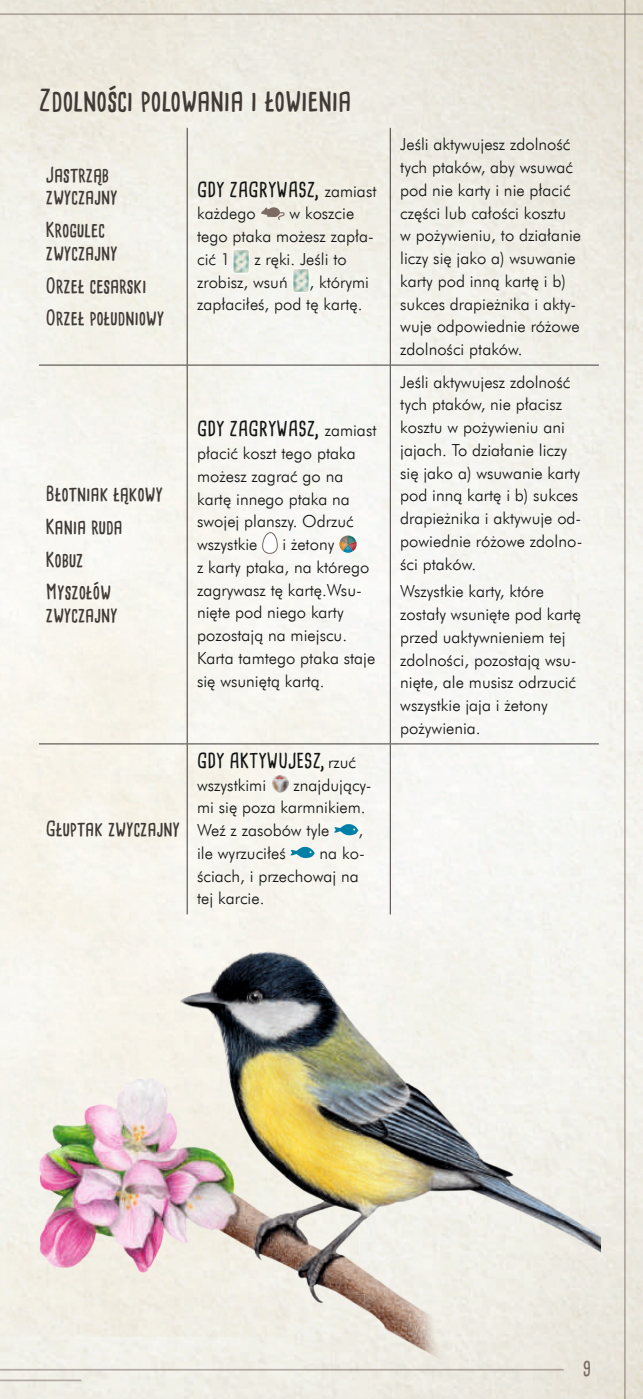
<style>
.page{position:relative;width:643px;height:1399px;background:#fff}
.page>*{position:absolute;margin:0;border:0;box-sizing:border-box;transform-origin:0 0}
.t1{font:29.75px "Cardenio Modern Bold PL";color:#403a37}
.t2{font:20.12px/32.7px "Cardenio Modern Bold PL";color:#403a37}
.t3{font:20.12px "Cardenio Modern Bold PL";color:#131413}
.t4{font:20.12px "Cardenio Modern Bold PL";color:#796b62}
.t5{font:16.62px/22.8px "Futura Lt EU Normal";color:#131413}
.s1{font-family:"Futura Lt EU Normal";font-size:16.62px}
</style>
<div class="page">
<img style="left:560px;top:0;width:82px;height:1398px">
<img style="left:0;top:0;width:560px;height:1398px">
<hr style="left:0;top:1379px;width:81px;height:2px;background:#746861">
<hr style="left:0;top:1368px;width:563px;height:2px;background:#746861">
<hr style="left:623px;top:0;width:2px;height:1398px;background:#746861">
<hr style="left:0;top:13px;width:642px;height:2px;background:#746861">
<hr style="left:187px;top:128px;width:1px;height:236px;background:#403a37">
<hr style="left:389px;top:128px;width:1px;height:236px;background:#403a37">
<hr style="left:39px;top:364px;width:148px;height:1px;background:#403a37">
<hr style="left:187px;top:364px;width:203px;height:1px;background:#403a37">
<hr style="left:187px;top:365px;width:1px;height:378px;background:#403a37">
<hr style="left:390px;top:364px;width:208px;height:1px;background:#403a37">
<hr style="left:389px;top:365px;width:1px;height:378px;background:#403a37">
<hr style="left:39px;top:743px;width:148px;height:1px;background:#403a37">
<hr style="left:187px;top:743px;width:203px;height:1px;background:#403a37">
<hr style="left:187px;top:744px;width:1px;height:170px;background:#403a37">
<hr style="left:390px;top:743px;width:208px;height:1px;background:#403a37">
<hr style="left:389px;top:744px;width:1px;height:170px;background:#403a37">
<svg style="left:260px;top:205px;width:24px;height:15px"></svg>
<img style="left:234px;top:249px;width:15px;height:23px">
<div style="left:232px;top:249px;width:17px;height:25px;border:1px solid #fff;border-radius:2px"></div>
<img style="left:294px;top:268px;width:15px;height:23px">
<div style="left:292px;top:268px;width:17px;height:25px;border:1px solid #fff;border-radius:2px"></div>
<div style="left:262px;top:532px;width:15px;height:21px;background:#fff;border-radius:7px"></div>
<div style="left:262px;top:532px;width:16px;height:22px;border:1px solid #746861;border-radius:7px"></div>
<svg style="left:339px;top:535px;width:17px;height:18px"></svg>
<img style="left:271px;top:774px;width:17px;height:18px">
<svg style="left:334px;top:823px;width:24px;height:12px"></svg>
<svg style="left:290px;top:846px;width:24px;height:12px"></svg>
<img style="left:17px;top:941px;width:582px;height:422px">
<svg style="left:638px;top:1394px;width:5px;height:5px"></svg>
<h1 class="t1" style="left:39px;top:80px;width:314px">Zdolności polowania i łowienia</h1>
<p class="t2" style="left:46px;top:163px;width:73px;line-height:22.8px">Jastrząb zwyczajny</p>
<p class="t2" style="left:46px;top:218px;width:73px;line-height:22.8px">Krogulec zwyczajny</p>
<p class="t2" style="left:46px;top:269px;width:120px">Orzeł cesarski<br>Orzeł południowy</p>
<p class="t3" style="left:197px;top:176px;width:181px">GDY ZAGRYWASZ, <span class="s1">zamiast</span></p>
<p class="t5" style="left:197px;top:202px;width:60px">każdego</p>
<p class="t5" style="left:197px;top:202px;width:178px;text-indent:92px">w koszcie tego ptaka możesz zapła&shy;cić 1</p>
<p class="t5" style="left:197px;top:248px;width:151px;text-indent:57px">z ręki. Jeśli to zrobisz, wsuń</p>
<p class="t5" style="left:197px;top:271px;width:173px;text-indent:112px">, którymi zapłaciłeś, pod tę kartę.</p>
<p class="t2" style="left:46px;top:477px;width:118px">Błotniak łąkowy<br>Kania ruda<br>Kobuz<br>Myszołów</p>
<p class="t2" style="left:46px;top:598px;width:73px">zwyczajny</p>
<p class="t3" style="left:197px;top:415px;width:181px">GDY ZAGRYWASZ, <span class="s1">zamiast</span></p>
<p class="t5" style="left:197px;top:442px;width:160px">płacić koszt tego ptaka możesz zagrać go na kartę innego ptaka na swojej planszy. Odrzuć wszystkie</p>
<p class="t5" style="left:197px;top:533px;width:180px;text-indent:85px">i żetony<br>z karty ptaka, na którego zagrywasz tę kartę.Wsu&shy;nięte pod niego karty pozostają na miejscu.<br>Karta tamtego ptaka staje się wsuniętą kartą.</p>
<p class="t2" style="left:46px;top:812px;width:135px">Głuptak zwyczajny</p>
<p class="t3" style="left:197px;top:747px;width:160px">GDY AKTYWUJESZ,<span class="s1">rzuć</span></p>
<p class="t5" style="left:197px;top:774px;width:71px">wszystkimi</p>
<p class="t5" style="left:197px;top:774px;width:176px;text-indent:96px">znajdujący&shy;mi się poza karmnikiem.<br>Weź z zasobów tyle</p>
<p class="t5" style="left:358px;top:819px;width:6px">,</p>
<p class="t5" style="left:197px;top:842px;width:90px">ile wyrzuciłeś</p>
<p class="t5" style="left:197px;top:842px;width:169px;text-indent:122px">na ko&shy;ściach, i przechowaj na tej karcie.</p>
<p class="t5" style="left:400px;top:133px;width:182px">Jeśli aktywujesz zdolność tych ptaków, aby wsuwać pod nie karty i nie płacić części lub całości kosztu w pożywieniu, to działanie liczy się jako a) wsuwanie karty pod inną kartę i b) sukces drapieżnika i akty&shy;wuje odpowiednie różowe zdolności ptaków.</p>
<p class="t5" style="left:400px;top:371px;width:184px">Jeśli aktywujesz zdolność tych ptaków, nie płacisz kosztu w pożywieniu ani jajach. To działanie liczy się jako a) wsuwanie karty pod inną kartę i b) sukces drapieżnika i aktywuje od&shy;powiednie różowe zdolno&shy;ści ptaków.</p>
<p class="t5" style="left:400px;top:580px;width:182px">Wszystkie karty, które zostały wsunięte pod kartę przed uaktywnieniem tej zdolności, pozostają wsu&shy;nięte, ale musisz odrzucić wszystkie jaja i żetony pożywienia.</p>
<p class="t4" style="left:582px;top:1355px;width:10px">9</p>
</div>
